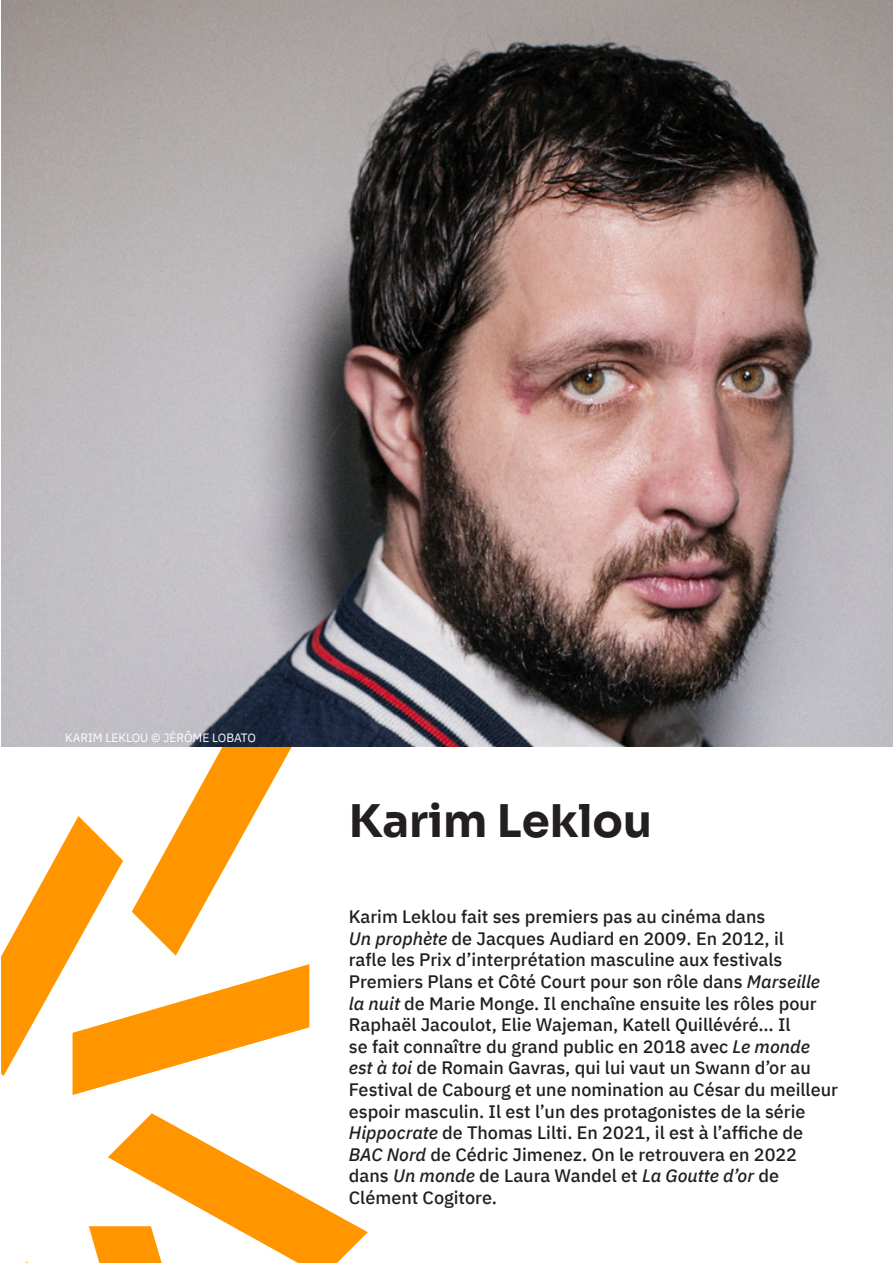
<style>
.page{position:relative;width:893px;height:1263px;background:#fff}
.page>*{position:absolute;margin:0;border:0;box-sizing:border-box;transform-origin:0 0}
.t1{font:45px "Sora";color:#231f20}
.t2{font:500 18px/21.6px "IBM Plex Sans";color:#231f20}
.t3{font:12px "IBM Plex Sans";color:#fff}
.s1{font-style:italic}
</style>
<div class="page">
<svg style="left:1px;top:746px;width:308px;height:349px"></svg>
<svg style="left:89px;top:1113px;width:279px;height:150px"></svg>
<img style="left:1px;top:0;width:892px;height:746px">
<p class="t3" style="left:65px;top:728px;width:192px">KARIM LEKLOU © JÉRÔME LOBATO</p>
<h1 class="t1" style="left:349px;top:784px;width:305px">Karim Leklou</h1>
<p class="t2" style="left:349px;top:904px;width:491px">Karim Leklou fait ses premiers pas au cinéma dans<br><span class="s1">Un prophète</span> de Jacques Audiard en 2009. En 2012, il<br>rafle les Prix d’interprétation masculine aux festivals Premiers Plans et Côté Court pour son rôle dans <span class="s1">Marseille la nuit</span> de Marie Monge. Il enchaîne ensuite les rôles pour Raphaël Jacoulot, Elie Wajeman, Katell Quillévéré… Il<br>se fait connaître du grand public en 2018 avec <span class="s1">Le monde est à toi</span> de Romain Gavras, qui lui vaut un Swann d’or au Festival de Cabourg et une nomination au César du meilleur espoir masculin. Il est l’un des protagonistes de la série <span class="s1">Hippocrate</span> de Thomas Lilti. En 2021, il est à l’affiche de <span class="s1">BAC Nord</span> de Cédric Jimenez. On le retrouvera en 2022 dans <span class="s1">Un monde</span> de Laura Wandel et <span class="s1">La Goutte d’or</span> de Clément Cogitore.</p>
</div>
